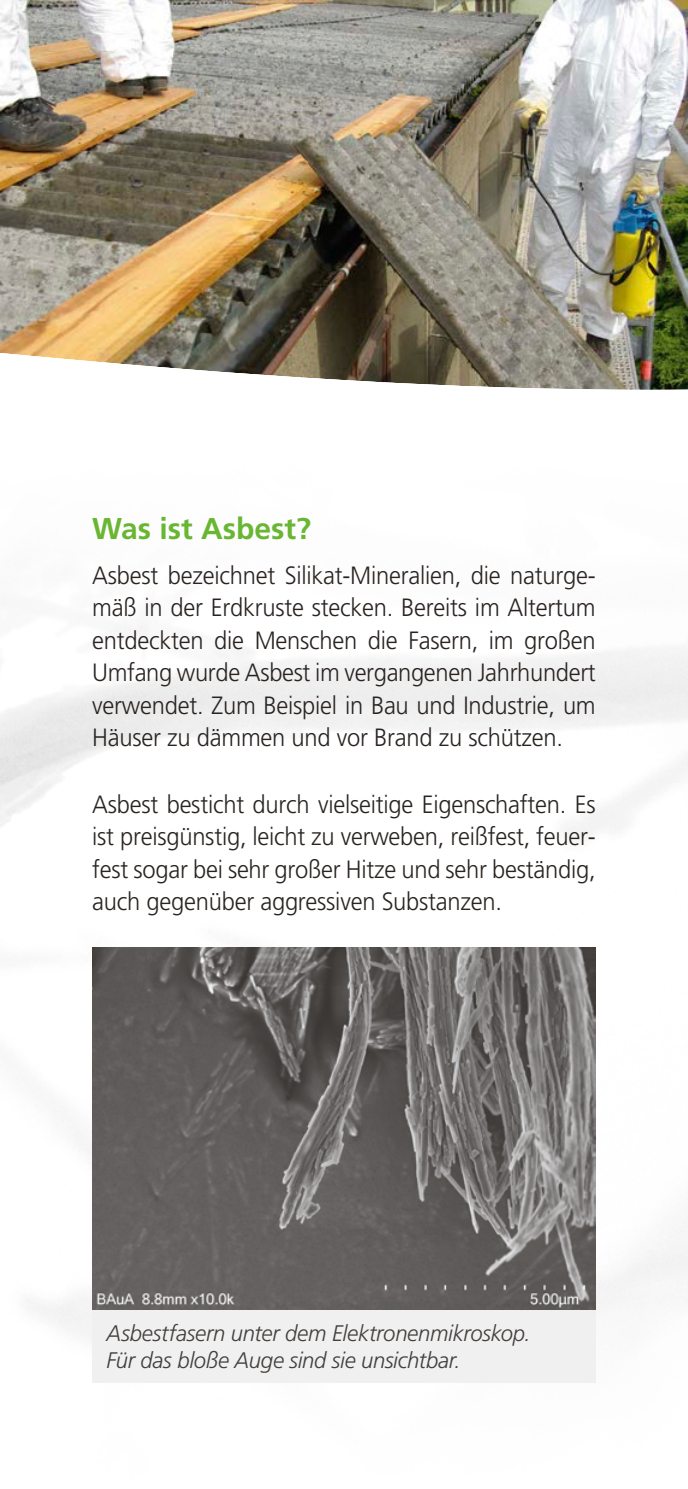
<style>
.page{position:relative;width:688px;height:1489px;background:#fff}
.page>*{position:absolute;margin:0;border:0;box-sizing:border-box;transform-origin:0 0}
.t1{font:700 30px "Frutiger LT Std";color:#69b633}
.t2{font:300 25px/32.5px "Frutiger LT Std";letter-spacing:-.01em;color:#292421;text-align:justify;scale:.95 1}
.t3{font:italic 300 22.5px/27.5px "Frutiger LT Std";letter-spacing:-.015em;color:#423f3d}
</style>
<div class="page">
<img style="left:0;top:626px;width:687px;height:421px">
<img style="left:27px;top:1047px;width:660px;height:336px">
<img style="left:0;top:0;width:687px;height:228px">
<img style="left:92px;top:947px;width:503px;height:362px">
<div style="left:92px;top:1309px;width:503px;height:73px;background:#f0f0f0"></div>
<img style="left:0;top:228px;width:687px;height:54px">
<img style="left:0;top:282px;width:687px;height:71px">
<img style="left:4px;top:353px;width:683px;height:37px">
<p class="t1" style="left:92px;top:510px;width:220px">Was ist Asbest?</p>
<p class="t2" style="left:92px;top:559px;width:531px">Asbest bezeichnet Silikat-Mineralien, die naturge&shy;mäß in der Erdkruste stecken. Bereits im Altertum entdeckten die Menschen die Fasern, im großen Umfang wurde Asbest im vergangenen Jahrhundert verwendet. Zum Beispiel in Bau und Industrie, um Häuser zu dämmen und vor Brand zu schützen.</p>
<p class="t2" style="left:92px;top:788px;width:531px">Asbest besticht durch vielseitige Eigenschaften. Es ist preisgünstig, leicht zu verweben, reißfest, feuer&shy;fest sogar bei sehr großer Hitze und sehr beständig, auch gegenüber aggressiven Substanzen.</p>
<p class="t3" style="left:106px;top:1319px;width:425px">Asbestfasern unter dem Elektronenmikroskop.<br>Für das bloße Auge sind sie unsichtbar.</p>
</div>
